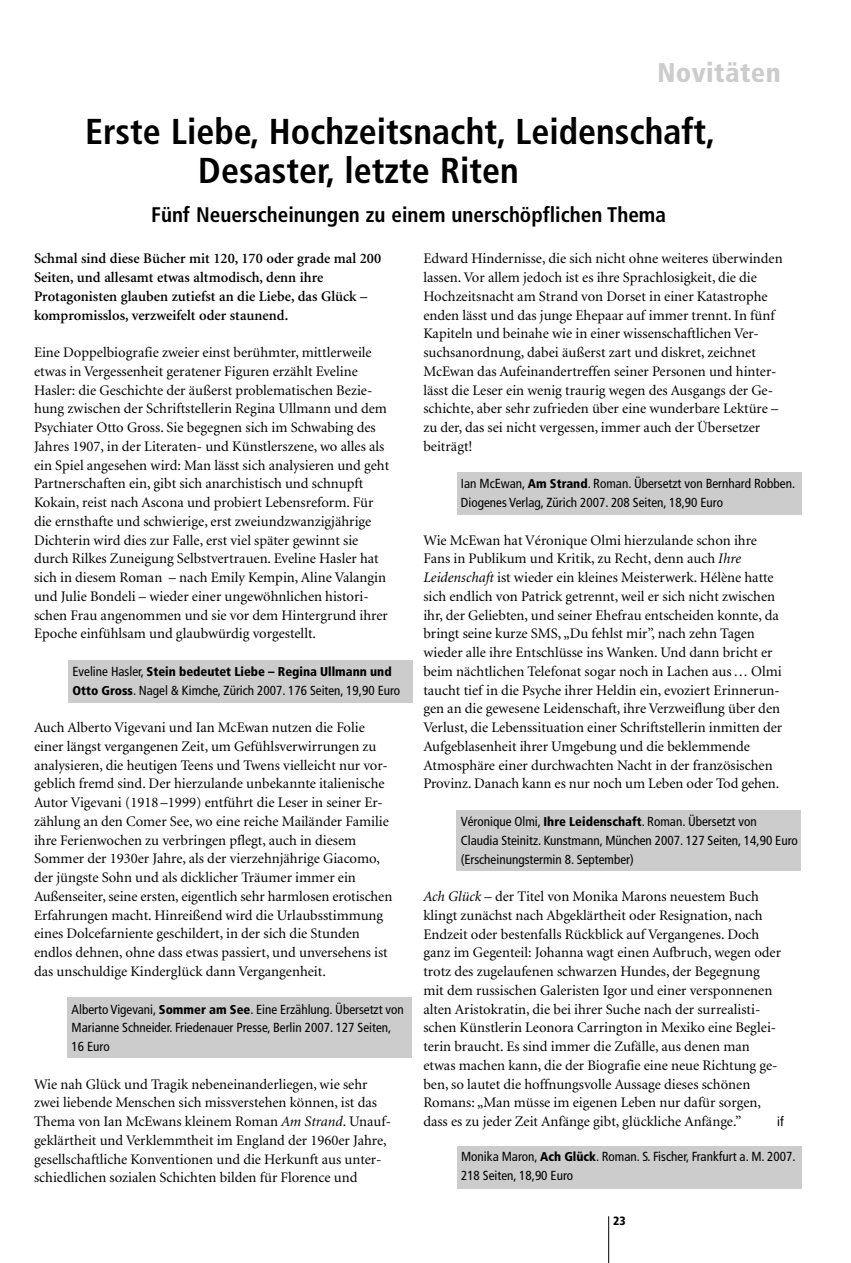
<style>
.page{position:relative;width:851px;height:1263px;background:#fff}
.page>*{position:absolute;margin:0;border:0;box-sizing:border-box;transform-origin:0 0}
.t1{font:700 condensed 36px/39px "Frutiger";color:#000}
.t2{font:900 condensed 27px "Frutiger";letter-spacing:.015em;color:#ccc}
.t3{font:700 condensed 21.15px "Frutiger";color:#000}
.t4{font:14.7px/18.8px "Minion";color:#000}
.t5{font:600 14.7px/18.8px "Minion";color:#000}
.t6{font:condensed 13.2px/18.8px "Frutiger";color:#000}
.t7{font:900 condensed 12.75px "Frutiger";color:#000}
.t8{font:900 condensed 12px "Frutiger";color:#000}
.s1{font-weight:900;font-size:12.75px}
.s2{font-style:italic}
.s3{font-weight:400;font-size:13.2px}
</style>
<div class="page">
<div style="left:68px;top:660px;width:345px;height:43px;background:#ccc"></div>
<div style="left:67px;top:997px;width:345px;height:61px;background:#ccc"></div>
<div style="left:456px;top:472px;width:345px;height:43px;background:#ccc"></div>
<div style="left:456px;top:810px;width:345px;height:61px;background:#ccc"></div>
<div style="left:456px;top:1146px;width:345px;height:42px;background:#ccc"></div>
<hr style="left:608px;top:1216px;width:1px;height:47px;background:#000">
<h2 class="t2" style="left:657px;top:62px;width:125px">Novitäten</h2>
<h1 class="t1" style="left:198px;top:115px;width:518px;text-indent:-113px">Erste Liebe, Hochzeitsnacht, Leidenschaft,<br>Desaster, letzte Riten</h1>
<h3 class="t3" style="left:151px;top:206px;width:516px">Fünf Neuerscheinungen zu einem unerschöpflichen Thema</h3>
<p class="t5" style="left:34px;top:250px;width:348px">Schmal sind diese Bücher mit 120, 170 oder grade mal 200<br>Seiten, und allesamt etwas altmodisch, denn ihre Protagonisten glauben zutiefst an die Liebe, das Glück – kompromisslos, verzweifelt oder staunend.</p>
<p class="t4" style="left:423px;top:250px;width:361px">Edward Hindernisse, die sich nicht ohne weiteres überwinden lassen. Vor allem jedoch ist es ihre Sprachlosigkeit, die die Hochzeitsnacht am Strand von Dorset in einer Katastrophe enden lässt und das junge Ehepaar auf immer trennt. In fünf Kapiteln und beinahe wie in einer wissenschaftlichen Ver&shy;suchsanordnung, dabei äußerst zart und diskret, zeichnet McEwan das Aufeinandertreffen seiner Personen und hinter&shy;lässt die Leser ein wenig traurig wegen des Ausgangs der Ge&shy;schichte, aber sehr zufrieden über eine wunderbare Lektüre – zu der, das sei nicht vergessen, immer auch der Übersetzer beiträgt!</p>
<p class="t4" style="left:34px;top:344px;width:356px">Eine Doppelbiografie zweier einst berühmter, mittlerweile etwas in Vergessenheit geratener Figuren erzählt Eveline Hasler: die Geschichte der äußerst problematischen Bezie&shy;hung zwischen der Schriftstellerin Regina Ullmann und dem Psychiater Otto Gross. Sie begegnen sich im Schwabing des Jahres 1907, in der Literaten- und Künstlerszene, wo alles als ein Spiel angesehen wird: Man lässt sich analysieren und geht Partnerschaften ein, gibt sich anarchistisch und schnupft Kokain, reist nach Ascona und probiert Lebensreform. Für die ernsthafte und schwierige, erst zweiundzwanzigjährige Dichterin wird dies zur Falle, erst viel später gewinnt sie durch Rilkes Zuneigung Selbstvertrauen. Eveline Hasler hat sich in diesem Roman – nach Emily Kempin, Aline Valangin und Julie Bondeli – wieder einer ungewöhnlichen histori&shy;schen Frau angenommen und sie vor dem Hintergrund ihrer Epoche einfühlsam und glaubwürdig vorgestellt.</p>
<p class="t6" style="left:461px;top:476px;width:336px">Ian McEwan, <span class="s1">Am Strand</span>. Roman. Übersetzt von Bernhard Robben.<br>Diogenes Verlag, Zürich 2007. 208 Seiten, 18,90 Euro</p>
<p class="t4" style="left:423px;top:532px;width:360px">Wie McEwan hat Véronique Olmi hierzulande schon ihre Fans in Publikum und Kritik, zu Recht, denn auch <span class="s2">Ihre Leidenschaft</span> ist wieder ein kleines Meisterwerk. Hélène hatte sich endlich von Patrick getrennt, weil er sich nicht zwischen ihr, der Geliebten, und seiner Ehefrau entscheiden konnte, da bringt seine kurze SMS, „Du fehlst mir”, nach zehn Tagen wieder alle ihre Entschlüsse ins Wanken. Und dann bricht er beim nächtlichen Telefonat sogar noch in Lachen aus … Olmi taucht tief in die Psyche ihrer Heldin ein, evoziert Erinnerun&shy;gen an die gewesene Leidenschaft, ihre Verzweiflung über den Verlust, die Lebenssituation einer Schriftstellerin inmitten der Aufgeblasenheit ihrer Umgebung und die beklemmende Atmosphäre einer durchwachten Nacht in der französischen Provinz. Danach kann es nur noch um Leben oder Tod gehen.</p>
<p class="t7" style="left:72px;top:666px;width:320px"><span class="s3">Eveline Hasler,</span> Stein bedeutet Liebe – Regina Ullmann und</p>
<p class="t6" style="left:72px;top:682px;width:329px"><span class="s1">Otto Gross</span>. Nagel &amp; Kimche, Zürich 2007. 176 Seiten, 19,90 Euro</p>
<p class="t4" style="left:34px;top:719px;width:360px">Auch Alberto Vigevani und Ian McEwan nutzen die Folie einer längst vergangenen Zeit, um Gefühlsverwirrungen zu analysieren, die heutigen Teens und Twens vielleicht nur vor&shy;geblich fremd sind. Der hierzulande unbekannte italienische Autor Vigevani (1918 –1999) entführt die Leser in seiner Er&shy;zählung an den Comer See, wo eine reiche Mailänder Familie ihre Ferienwochen zu verbringen pflegt, auch in diesem Sommer der 1930er Jahre, als der vierzehnjährige Giacomo, der jüngste Sohn und als dicklicher Träumer immer ein Außenseiter, seine ersten, eigentlich sehr harmlosen erotischen Erfahrungen macht. Hinreißend wird die Urlaubsstimmung eines Dolcefarniente geschildert, in der sich die Stunden endlos dehnen, ohne dass etwas passiert, und unversehens ist das unschuldige Kinderglück dann Vergangenheit.</p>
<p class="t6" style="left:460px;top:813px;width:338px">Véronique Olmi, <span class="s1">Ihre Leidenschaft</span>. Roman. Übersetzt von<br>Claudia Steinitz. Kunstmann, München 2007. 127 Seiten, 14,90 Euro (Erscheinungstermin 8. September)</p>
<p class="t4" style="left:423px;top:888px;width:359px"><span class="s2">Ach Glück</span> – der Titel von Monika Marons neuestem Buch klingt zunächst nach Abgeklärtheit oder Resignation, nach Endzeit oder bestenfalls Rückblick auf Vergangenes. Doch ganz im Gegenteil: Johanna wagt einen Aufbruch, wegen oder trotz des zugelaufenen schwarzen Hundes, der Begegnung mit dem russischen Galeristen Igor und einer versponnenen alten Aristokratin, die bei ihrer Suche nach der surrealisti&shy;schen Künstlerin Leonora Carrington in Mexiko eine Beglei&shy;terin braucht. Es sind immer die Zufälle, aus denen man etwas machen kann, die der Biografie eine neue Richtung ge&shy;ben, so lautet die hoffnungsvolle Aussage dieses schönen Romans: „Man müsse im eigenen Leben nur dafür sorgen, dass es zu jeder Zeit Anfänge gibt, glückliche Anfänge.”</p>
<p class="t6" style="left:72px;top:1001px;width:334px">Alberto Vigevani, <span class="s1">Sommer am See</span>. Eine Erzählung. Übersetzt von<br>Marianne Schneider. Friedenauer Presse, Berlin 2007. 127 Seiten,<br>16 Euro</p>
<p class="t4" style="left:34px;top:1075px;width:358px">Wie nah Glück und Tragik nebeneinanderliegen, wie sehr zwei liebende Menschen sich missverstehen können, ist das Thema von Ian McEwans kleinem Roman <span class="s2">Am Strand</span>. Unauf&shy;geklärtheit und Verklemmtheit im England der 1960er Jahre, gesellschaftliche Konventionen und die Herkunft aus unter&shy;schiedlichen sozialen Schichten bilden für Florence und</p>
<p class="t6" style="left:777px;top:1113px;width:8px">if</p>
<p class="t6" style="left:461px;top:1148px;width:336px">Monika Maron, <span class="s1">Ach Glück</span>. Roman. S. Fischer, Frankfurt a. M. 2007.<br>218 Seiten, 18,90 Euro</p>
<p class="t8" style="left:613px;top:1216px;width:14px">23</p>
</div>
